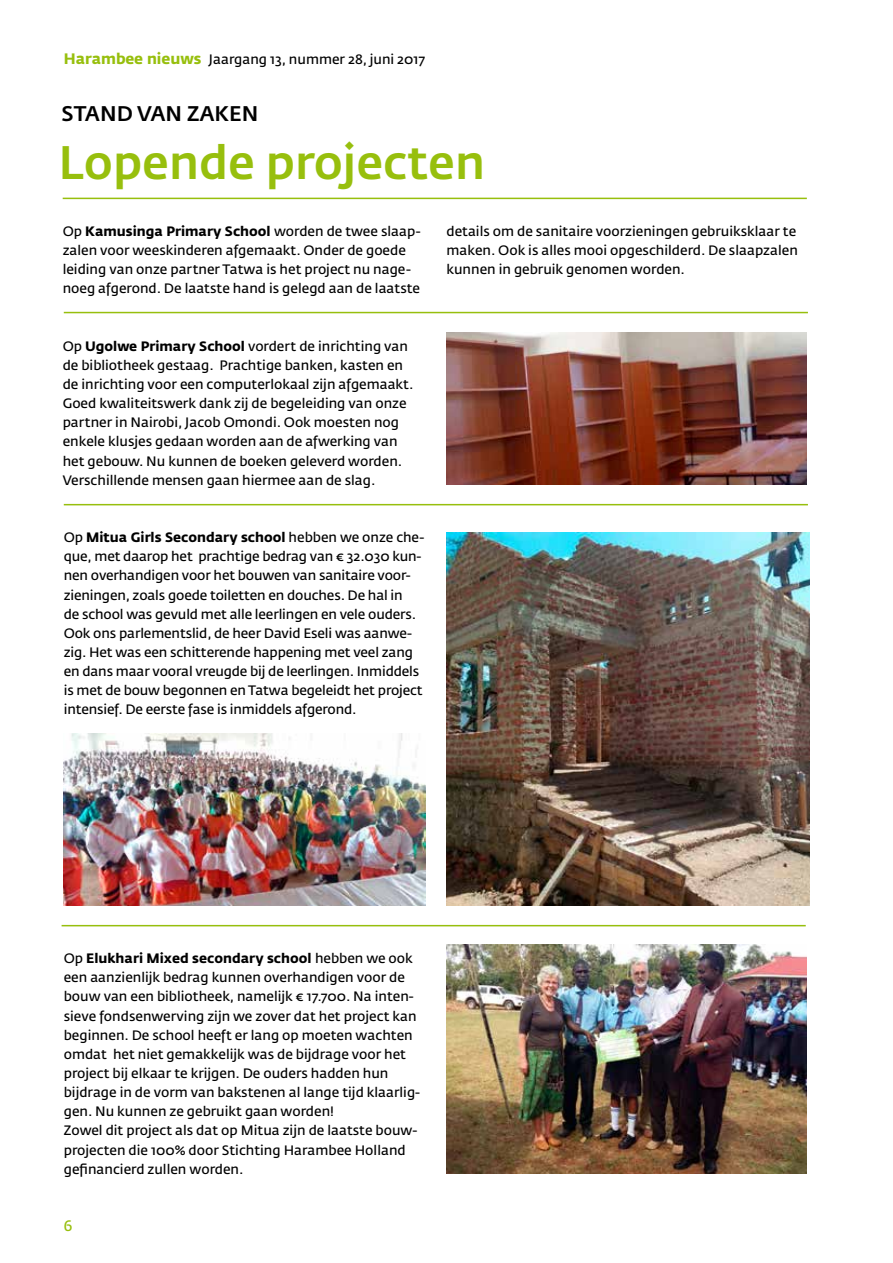
<style>
.page{position:relative;width:893px;height:1263px;background:#fff}
.page>*{position:absolute;margin:0;border:0;box-sizing:border-box;transform-origin:0 0}
.t1{font:500 46.5px "Fedra Sans Std";color:#97bf0d}
.t2{font:500 21px "Fedra Sans Std";color:#000}
.t3{font:15px "Fedra Sans Std";color:#97bf0d}
.t4{font:13.5px/19.2px "Fedra Sans Std";color:#000}
.s1{font-weight:700;font-size:15px;color:#97bf0d}
.s2{font-weight:700}
</style>
<div class="page">
<hr style="left:63px;top:198px;width:744px;height:1px;background:#97bf0d">
<hr style="left:64px;top:312px;width:744px;height:1px;background:#97bf0d">
<img style="left:446px;top:332px;width:361px;height:153px">
<hr style="left:64px;top:504px;width:744px;height:1px;background:#97bf0d">
<img style="left:447px;top:533px;width:362px;height:373px">
<hr style="left:62px;top:925px;width:744px;height:1px;background:#97bf0d">
<img style="left:64px;top:733px;width:361px;height:173px">
<img style="left:446px;top:944px;width:361px;height:230px">
<p class="t4" style="left:64px;top:49px;width:363px"><span class="s1">Harambee nieuws</span> Jaargang 13, nummer 28, juni 2017</p>
<h2 class="t2" style="left:62px;top:101px;width:198px">STAND VAN ZAKEN</h2>
<h1 class="t1" style="left:58px;top:133px;width:428px">Lopende projecten</h1>
<p class="t4" style="left:63px;top:222px;width:359px">Op <span class="s2">Kamusinga Primary School</span> worden de twee slaap&shy;zalen voor weeskinderen afgemaakt. Onder de goede leiding van onze partner Tatwa is het project nu nage&shy;noeg afgerond. De laatste hand is gelegd aan de laatste</p>
<p class="t4" style="left:446px;top:222px;width:353px;text-align:justify">details om de sanitaire voorzieningen gebruiksklaar te maken. Ook is alles mooi opgeschilderd. De slaapzalen kunnen in gebruik genomen worden.</p>
<p class="t4" style="left:63px;top:336px;width:352px">Op <span class="s2">Ugolwe Primary School</span> vordert de inrichting van de bibliotheek gestaag. Prachtige banken, kasten en de inrichting voor een computerlokaal zijn afgemaakt.<br>Goed kwaliteitswerk dank zij de begeleiding van onze partner in Nairobi, Jacob Omondi. Ook moesten nog enkele klusjes gedaan worden aan de afwerking van het gebouw. Nu kunnen de boeken geleverd worden.<br>Verschillende mensen gaan hiermee aan de slag.</p>
<p class="t4" style="left:64px;top:528px;width:362px">Op <span class="s2">Mitua Girls Secondary school</span> hebben we onze che&shy;que, met daarop het prachtige bedrag van € 32.030 kun&shy;nen overhandigen voor het bouwen van sanitaire voor&shy;zieningen, zoals goede toiletten en douches. De hal in<br>de school was gevuld met alle leerlingen en vele ouders.<br>Ook ons parlementslid, de heer David Eseli was aanwe&shy;zig. Het was een schitterende happening met veel zang en dans maar vooral vreugde bij de leerlingen. Inmiddels is met de bouw begonnen en Tatwa begeleidt het project intensief. De eerste fase is inmiddels afgerond.</p>
<p class="t4" style="left:64px;top:949px;width:358px">Op <span class="s2">Elukhari Mixed secondary school</span> hebben we ook een aanzienlijk bedrag kunnen overhandigen voor de bouw van een bibliotheek, namelijk € 17.700. Na inten&shy;sieve fondsenwerving zijn we zover dat het project kan beginnen. De school heeft er lang op moeten wachten omdat het niet gemakkelijk was de bijdrage voor het project bij elkaar te krijgen. De ouders hadden hun bijdrage in de vorm van bakstenen al lange tijd klaarlig&shy;gen. Nu kunnen ze gebruikt gaan worden!<br>Zowel dit project als dat op Mitua zijn de laatste bouw&shy;projecten die 100% door Stichting Harambee Holland gefinancierd zullen worden.</p>
<p class="t3" style="left:64px;top:1216px;width:10px">6</p>
</div>
